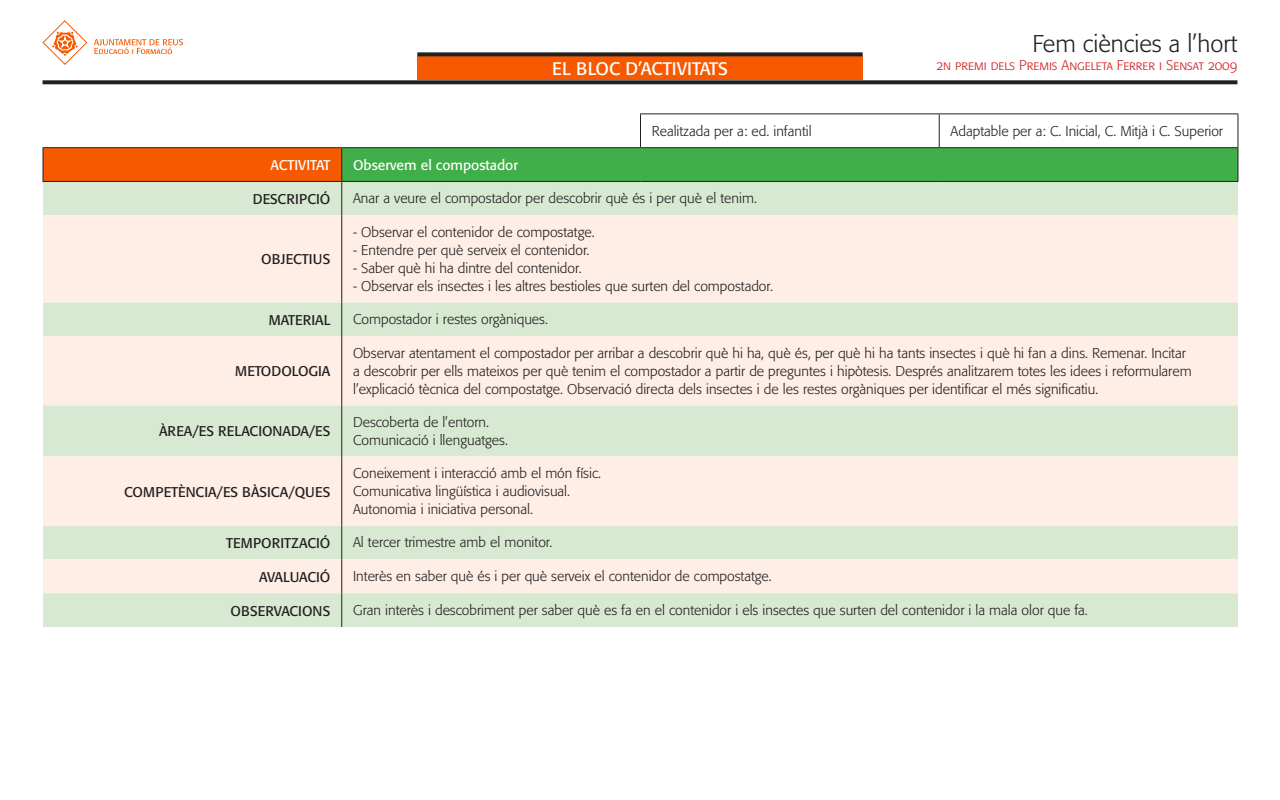
<style>
.page{position:relative;width:1280px;height:800px;background:#fff}
.page>*{position:absolute;margin:0;border:0;box-sizing:border-box;transform-origin:0 0}
.t1{font:300 24px "Formata";color:#231f20}
.t2{font:18px "Formata Regular SC";color:#fff}
.t3{font:300 14px/18px "Formata";color:#231f20}
.t4{font:14px "Formata";color:#231f20}
.t5{font:14px "Formata Light SC";color:#d1232a}
.t6{font:14px "Formata";color:#fff}
</style>
<div class="page">
<div style="left:417px;top:56px;width:446px;height:24px;background:#f75900"></div>
<svg style="left:94px;top:39px;width:89px;height:15px"></svg>
<svg style="left:42px;top:20px;width:46px;height:45px"></svg>
<div style="left:43px;top:148px;width:299px;height:33px;background:#f75900"></div>
<div style="left:342px;top:148px;width:896px;height:33px;background:#40ae49"></div>
<div style="left:43px;top:182px;width:1195px;height:445px;background:#d8e9d2"></div>
<svg style="left:43px;top:215px;width:1195px;height:378px;background:#f1ecdf"></svg>
<hr style="left:640px;top:113px;width:299px;height:1px;background:#231f20">
<hr style="left:640px;top:114px;width:1px;height:33px;background:#231f20">
<hr style="left:939px;top:113px;width:299px;height:1px;background:#231f20">
<hr style="left:939px;top:114px;width:1px;height:33px;background:#231f20">
<hr style="left:1237px;top:114px;width:1px;height:33px;background:#231f20">
<hr style="left:43px;top:147px;width:299px;height:1px;background:#231f20">
<hr style="left:43px;top:148px;width:1px;height:33px;background:#231f20">
<hr style="left:342px;top:147px;width:298px;height:1px;background:#231f20">
<hr style="left:341px;top:148px;width:1px;height:33px;background:#231f20">
<hr style="left:640px;top:147px;width:299px;height:1px;background:#231f20">
<hr style="left:939px;top:147px;width:299px;height:1px;background:#231f20">
<hr style="left:1237px;top:148px;width:1px;height:33px;background:#231f20">
<hr style="left:43px;top:181px;width:299px;height:1px;background:#231f20">
<hr style="left:342px;top:181px;width:298px;height:1px;background:#231f20">
<hr style="left:640px;top:181px;width:299px;height:1px;background:#231f20">
<hr style="left:939px;top:181px;width:299px;height:1px;background:#231f20">
<hr style="left:342px;top:182px;width:1px;height:33px;background:#231f20">
<hr style="left:342px;top:215px;width:1px;height:87px;background:#231f20">
<hr style="left:342px;top:302px;width:1px;height:34px;background:#231f20">
<hr style="left:342px;top:336px;width:1px;height:69px;background:#231f20">
<hr style="left:342px;top:405px;width:1px;height:51px;background:#231f20">
<hr style="left:342px;top:456px;width:1px;height:70px;background:#231f20">
<hr style="left:342px;top:526px;width:1px;height:33px;background:#231f20">
<hr style="left:342px;top:559px;width:1px;height:34px;background:#231f20">
<hr style="left:342px;top:593px;width:1px;height:34px;background:#231f20">
<svg style="left:43px;top:80px;width:1194px;height:4px;background:#343031"></svg>
<svg style="left:417px;top:52px;width:446px;height:4px;background:#373334"></svg>
<p class="t2" style="left:552px;top:58px;width:177px">EL BLOC D’ACTIVITATS</p>
<h1 class="t1" style="left:1032px;top:29px;width:207px">Fem ciències a l’hort</h1>
<p class="t5" style="left:936px;top:57px;width:303px">2n premi dels Premis Angeleta Ferrer i Sensat 2009</p>
<p class="t3" style="left:652px;top:122px;width:161px">Realitzada per a: ed. infantil</p>
<p class="t3" style="left:951px;top:122px;width:274px">Adaptable per a: C. Inicial, C. Mitjà i C. Superior</p>
<p class="t6" style="left:271px;top:157px;width:61px">ACTIVITAT</p>
<p class="t6" style="left:353px;top:157px;width:167px">Observem el compostador</p>
<p class="t4" style="left:253px;top:190px;width:79px">DESCRIPCIÓ</p>
<p class="t3" style="left:353px;top:189px;width:405px">Anar a veure el compostador per descobrir què és i per què el tenim.</p>
<p class="t4" style="left:261px;top:251px;width:71px">OBJECTIUS</p>
<p class="t3" style="left:353px;top:223px;width:243px">- Observar el contenidor de compostatge.</p>
<p class="t3" style="left:353px;top:241px;width:238px">- Entendre per què serveix el contenidor.</p>
<p class="t3" style="left:353px;top:259px;width:230px">- Saber què hi ha dintre del contenidor.</p>
<p class="t3" style="left:353px;top:277px;width:421px">- Observar els insectes i les altres bestioles que surten del compostador.</p>
<p class="t4" style="left:269px;top:311px;width:63px">MATERIAL</p>
<p class="t3" style="left:353px;top:310px;width:196px">Compostador i restes orgàniques.</p>
<p class="t4" style="left:235px;top:363px;width:97px">METODOLOGIA</p>
<p class="t3" style="left:353px;top:344px;width:840px">Observar atentament el compostador per arribar a descobrir què hi ha, què és, per què hi ha tants insectes i què hi fan a dins. Remenar. Incitar a descobrir per ells mateixos per què tenim el compostador a partir de preguntes i hipòtesis. Després analitzarem totes les idees i reformularem l’explicació tècnica del compostatge. Observació directa dels insectes i de les restes orgàniques per identificar el més significatiu.</p>
<p class="t4" style="left:159px;top:423px;width:173px">ÀREA/ES RELACIONADA/ES</p>
<p class="t3" style="left:353px;top:413px;width:156px">Descoberta de l’entorn.<br>Comunicació i llenguatges.</p>
<p class="t4" style="left:124px;top:483px;width:208px">COMPETÈNCIA/ES BÀSICA/QUES</p>
<p class="t3" style="left:353px;top:465px;width:249px">Coneixement i interacció amb el món físic.<br>Comunicativa lingüística i audiovisual.<br>Autonomia i iniciativa personal.</p>
<p class="t4" style="left:226px;top:535px;width:106px">TEMPORITZACIÓ</p>
<p class="t3" style="left:353px;top:534px;width:201px">Al tercer trimestre amb el monitor.</p>
<p class="t4" style="left:259px;top:568px;width:73px">AVALUACIÓ</p>
<p class="t3" style="left:353px;top:567px;width:420px">Interès en saber què és i per què serveix el contenidor de compostatge.</p>
<p class="t4" style="left:231px;top:602px;width:101px">OBSERVACIONS</p>
<p class="t3" style="left:353px;top:601px;width:736px">Gran interès i descobriment per saber què es fa en el contenidor i els insectes que surten del contenidor i la mala olor que fa.</p>
</div>
